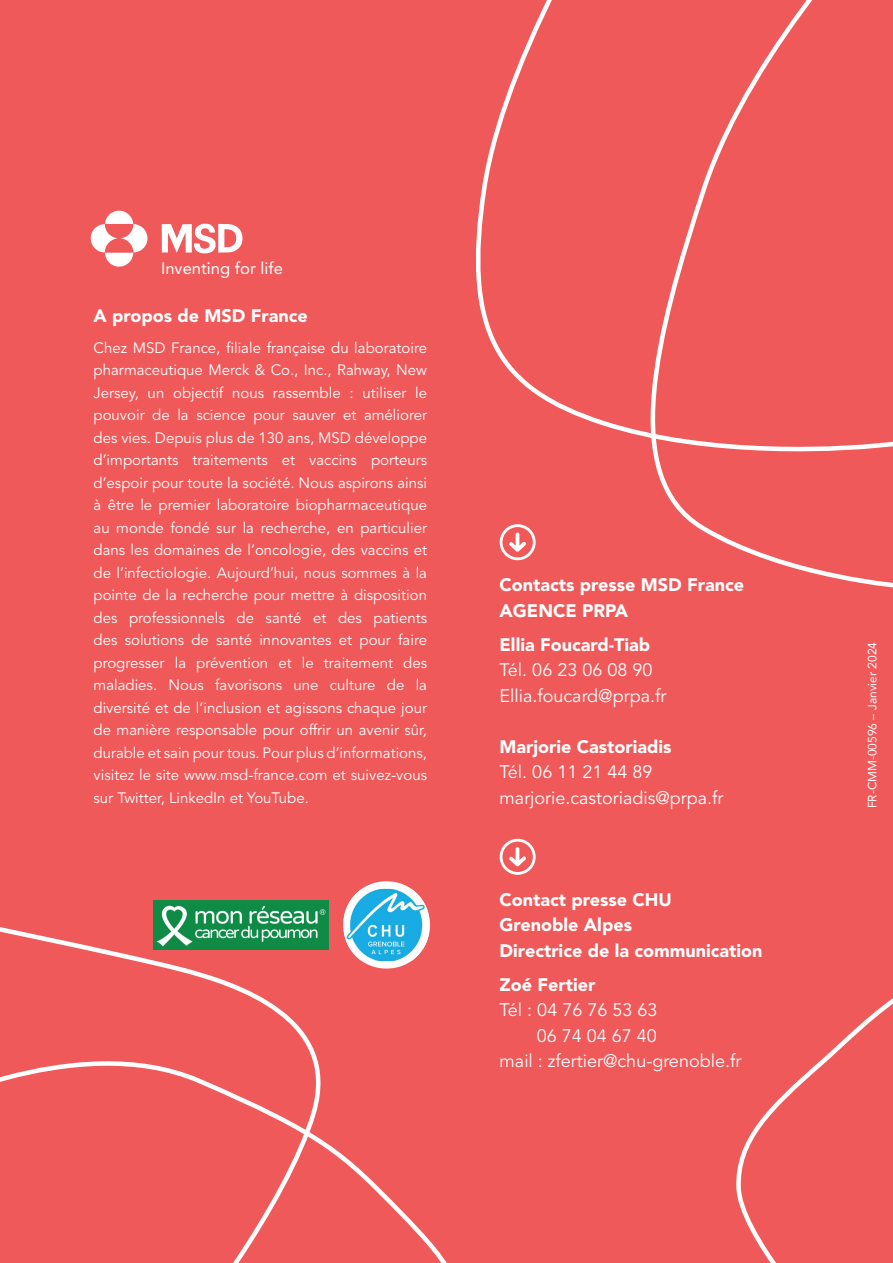
<style>
.page{position:relative;width:893px;height:1263px;background:#f05959}
.page>*{position:absolute;margin:0;border:0;box-sizing:border-box;transform-origin:0 0}
.t1{font:900 18px/25.5px "Avenir LT Std";color:#fff}
.t2{font:18px/25.5px "Avenir LT Std";color:#fff}
.t3{font:16.65px "Avenir LT Std";color:#fff}
.t4{font:15px/22.5px "Avenir LT Std";color:#fff;text-align:justify}
.t5{font:12px "Avenir";color:#fff}
</style>
<div class="page">
<svg style="left:500px;top:524px;width:36px;height:36px"></svg>
<svg style="left:500px;top:839px;width:36px;height:36px"></svg>
<img style="left:154px;top:900px;width:174px;height:50px">
<svg style="left:162px;top:223px;width:81px;height:30px"></svg>
<svg style="left:91px;top:211px;width:57px;height:56px"></svg>
<div style="left:343px;top:881px;width:87px;height:87px;background:#fff;border-radius:43px"></div>
<img style="left:343px;top:889px;width:87px;height:72px">
<p class="t3" style="left:161px;top:258px;width:123px">Inventing for life</p>
<p class="t1" style="left:94px;top:302px;width:216px">A propos de MSD France</p>
<p class="t4" style="left:94px;top:337px;width:335px">Chez MSD France, filiale française du laboratoire pharmaceutique Merck &amp; Co., Inc., Rahway, New Jersey, un objectif nous rassemble : utiliser le pouvoir de la science pour sauver et améliorer des vies. Depuis plus de 130 ans, MSD développe d’importants traitements et vaccins porteurs d’espoir pour toute la société. Nous aspirons ainsi à être le premier laboratoire biopharmaceutique au monde fondé sur la recherche, en particulier dans les domaines de l’oncologie, des vaccins et de l’infectiologie. Aujourd’hui, nous sommes à la pointe de la recherche pour mettre à disposition des professionnels de santé et des patients des solutions de santé innovantes et pour faire progresser la prévention et le traitement des maladies. Nous favorisons une culture de la diversité et de l’inclusion et agissons chaque jour de manière responsable pour offrir un avenir sûr, durable et sain pour tous. Pour plus d’informations, visitez le site www.msd-france.com et suivez-vous sur Twitter, LinkedIn et YouTube.</p>
<p class="t1" style="left:500px;top:572px;width:246px">Contacts presse MSD France<br>AGENCE PRPA</p>
<p class="t1" style="left:500px;top:632px;width:152px">Ellia Foucard-Tiab</p>
<p class="t2" style="left:500px;top:658px;width:168px">Tél. 06 23 06 08 90<br>Ellia.foucard@prpa.fr</p>
<p class="t1" style="left:500px;top:734px;width:173px">Marjorie Castoriadis</p>
<p class="t2" style="left:500px;top:760px;width:225px">Tél. 06 11 21 44 89 marjorie.castoriadis@prpa.fr</p>
<p class="t1" style="left:500px;top:887px;width:264px">Contact presse CHU<br>Grenoble Alpes<br>Directrice de la communication</p>
<p class="t1" style="left:500px;top:972px;width:97px">Zoé Fertier</p>
<p class="t2" style="left:500px;top:998px;width:159px">Tél : 04 76 76 53 63</p>
<p class="t2" style="left:537px;top:1023px;width:122px">06 74 04 67 40</p>
<p class="t2" style="left:500px;top:1049px;width:243px">mail : zfertier@chu-grenoble.fr</p>
<p class="t5" style="left:863px;top:808px;width:168px;rotate:-90deg">FR-CMM-00596 – Janvier 2024</p>
</div>
